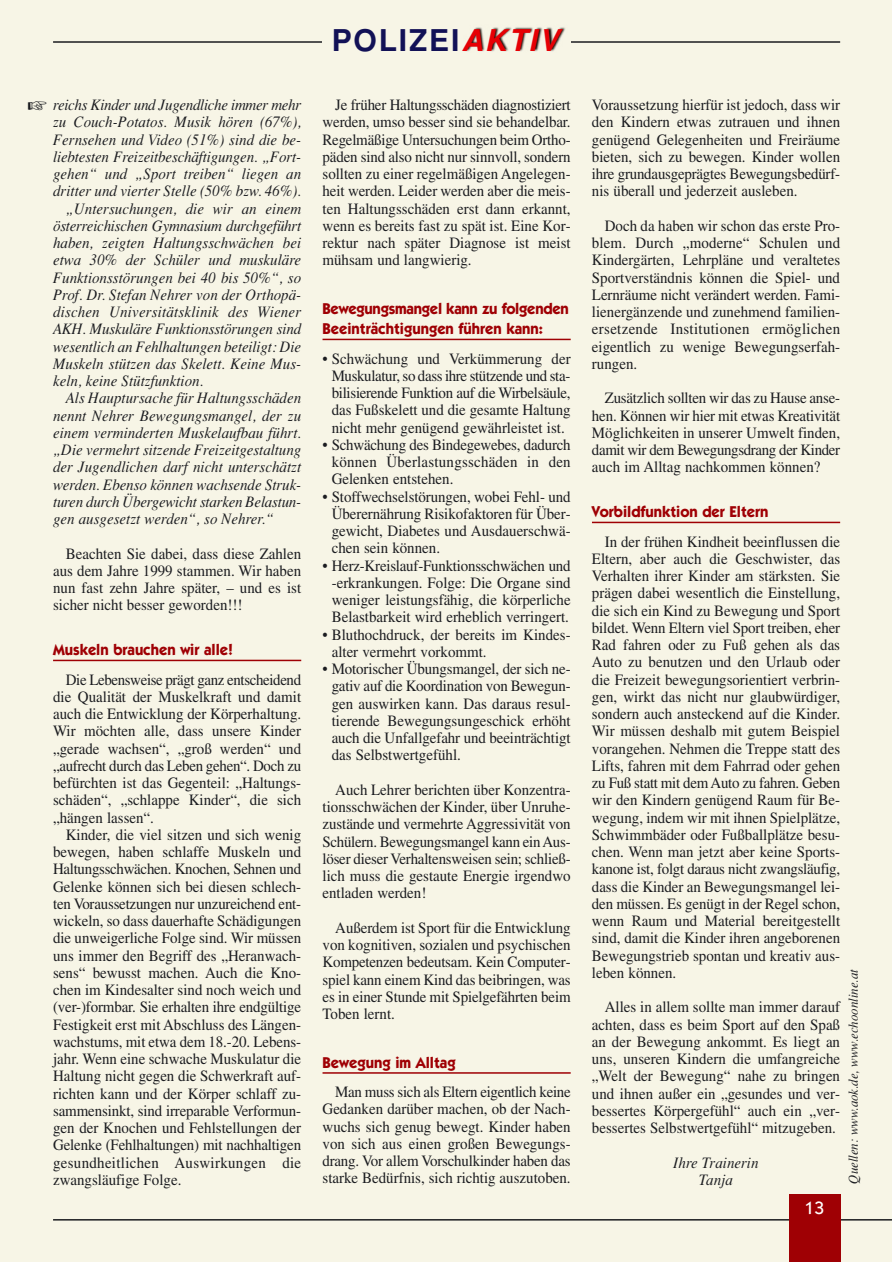
<style>
.page{position:relative;width:892px;height:1262px;background:#fff}
.page>*{position:absolute;margin:0;border:0;box-sizing:border-box;transform-origin:0 0}
.t1{font:700 30px "Helvetica";letter-spacing:.06em;color:#121156}
.t2{font:500 18px "Itc Kabel";color:#fff}
.t3{font:15.75px/17.2px "Times";color:#1b1c20;text-align:justify;scale:.95 1}
.t4{font:italic 15.75px/17.2px "Times";color:#1b1c20;text-align:center;scale:.95 1}
.t5{font:700 15.75px/20.4px "Itc Kabel";color:#9f0004;scale:.95 1}
.t6{font:italic 15.75px "Times";letter-spacing:-.02em;color:#1b1c20;scale:.95 1}
.t7{font:italic 13.5px "Times";color:#1b1c20;scale:.95 1}
.s1{font-style:italic;color:#e60004}
</style>
<div class="page">
<div style="left:0;top:0;width:891px;height:1262px;background:#f7f5e6"></div>
<svg style="left:28px;top:101px;width:19px;height:9px"></svg>
<p class="t6" style="left:53px;top:99px;width:263px">reichs Kinder und Jugendliche immer mehr</p>
<p class="t4" style="left:53px;top:115px;width:263px">zu Couch-Potatos. Musik hören (67%),</p>
<p class="t4" style="left:53px;top:132px;width:263px">Fernsehen und Video (51%) sind die be-</p>
<p class="t4" style="left:53px;top:149px;width:263px">liebtesten Freizeitbeschäftigungen. „Fort-</p>
<p class="t4" style="left:53px;top:167px;width:263px">gehen“ und „Sport treiben“ liegen an</p>
<p class="t4" style="left:53px;top:184px;width:263px">dritter und vierter Stelle (50% bzw. 46%).</p>
<p class="t4" style="left:66px;top:201px;width:249px">„Untersuchungen, die wir an einem</p>
<p class="t4" style="left:53px;top:218px;width:263px">österreichischen Gymnasium durchgeführt</p>
<p class="t4" style="left:53px;top:236px;width:263px">haben, zeigten Haltungsschwächen bei</p>
<p class="t4" style="left:53px;top:253px;width:263px">etwa 30% der Schüler und muskuläre</p>
<p class="t4" style="left:53px;top:270px;width:263px">Funktionsstörungen bei 40 bis 50%“, so</p>
<p class="t4" style="left:53px;top:287px;width:263px">Prof. Dr. Stefan Nehrer von der Orthopä-</p>
<p class="t4" style="left:53px;top:305px;width:263px">dischen Universitätsklinik des Wiener</p>
<p class="t4" style="left:53px;top:322px;width:263px">AKH. Muskuläre Funktionsstörungen sind</p>
<p class="t4" style="left:53px;top:339px;width:263px">wesentlich an Fehlhaltungen beteiligt: Die</p>
<p class="t4" style="left:53px;top:356px;width:263px">Muskeln stützen das Skelett. Keine Mus-</p>
<p class="t4" style="left:53px;top:374px;width:160px">keln, keine Stützfunktion.</p>
<p class="t4" style="left:66px;top:391px;width:249px">Als Hauptursache für Haltungsschäden</p>
<p class="t4" style="left:53px;top:408px;width:263px">nennt Nehrer Bewegungsmangel, der zu</p>
<p class="t4" style="left:53px;top:425px;width:263px">einem verminderten Muskelaufbau führt.</p>
<p class="t4" style="left:53px;top:443px;width:263px">„Die vermehrt sitzende Freizeitgestaltung</p>
<p class="t4" style="left:53px;top:460px;width:263px">der Jugendlichen darf nicht unterschätzt</p>
<p class="t4" style="left:53px;top:477px;width:263px">werden. Ebenso können wachsende Struk-</p>
<p class="t4" style="left:53px;top:494px;width:263px">turen durch Übergewicht starken Belastun-</p>
<p class="t4" style="left:53px;top:512px;width:234px">gen ausgesetzt werden“, so Nehrer.“</p>
<p class="t3" style="left:53px;top:546px;width:263px;text-indent:13px">Beachten Sie dabei, dass diese Zahlen aus dem Jahre 1999 stammen. Wir haben nun fast zehn Jahre später, – und es ist sicher nicht besser geworden!!!</p>
<p class="t5" style="left:53px;top:641px;width:191px">Muskeln brauchen wir alle!</p>
<p class="t3" style="left:53px;top:672px;width:263px;text-indent:13px">Die Lebensweise prägt ganz entscheidend die Qualität der Muskelkraft und damit auch die Entwicklung der Körperhaltung.<br>Wir möchten alle, dass unsere Kinder „gerade wachsen“, „groß werden“ und „aufrecht durch das Leben gehen“. Doch zu befürchten ist das Gegenteil: „Haltungs&shy;schäden“, „schlappe Kinder“, die sich „hängen lassen“.</p>
<p class="t3" style="left:53px;top:827px;width:263px;text-indent:13px">Kinder, die viel sitzen und sich wenig bewegen, haben schlaffe Muskeln und Haltungsschwächen. Knochen, Sehnen und Gelenke können sich bei diesen schlech&shy;ten Voraussetzungen nur unzureichend ent&shy;wickeln, so dass dauerhafte Schädigungen die unweigerliche Folge sind. Wir müssen uns immer den Begriff des „Heranwach&shy;sens“ bewusst machen. Auch die Kno&shy;chen im Kindesalter sind noch weich und (ver-)formbar. Sie erhalten ihre endgültige Festigkeit erst mit Abschluss des Längen&shy;wachstums, mit etwa dem 18.-20. Lebens&shy;jahr. Wenn eine schwache Muskulatur die Haltung nicht gegen die Schwerkraft auf&shy;richten kann und der Körper schlaff zu&shy;sammensinkt, sind irreparable Verformun&shy;gen der Knochen und Fehlstellungen der Gelenke (Fehlhaltungen) mit nachhaltigen gesundheitlichen Auswirkungen die zwangsläufige Folge.</p>
<h1 class="t1" style="left:332px;top:30px;width:228px">POLIZEI<span class="s1">AKTIV</span></h1>
<p class="t3" style="left:322px;top:98px;width:263px;text-indent:13px">Je früher Haltungsschäden diagnostiziert werden, umso besser sind sie behandelbar.<br>Regelmäßige Untersuchungen beim Ortho&shy;päden sind also nicht nur sinnvoll, sondern sollten zu einer regelmäßigen Angelegen&shy;heit werden. Leider werden aber die meis&shy;ten Haltungsschäden erst dann erkannt, wenn es bereits fast zu spät ist. Eine Kor&shy;rektur nach später Diagnose ist meist mühsam und langwierig.</p>
<p class="t5" style="left:322px;top:300px;width:261px">Bewegungsmangel kann zu folgenden<br>Beeinträchtigungen führen kann:</p>
<p class="t3" style="left:322px;top:351px;width:263px;text-align:center">• Schwächung und Verkümmerung der Muskulatur, so dass ihre stützende und sta&shy;bilisierende Funktion auf die Wirbelsäule, das Fußskelett und die gesamte Haltung nicht mehr genügend gewährleistet ist.</p>
<p class="t3" style="left:332px;top:437px;width:253px;text-indent:-9px">• Schwächung des Bindegewebes, dadurch können Überlastungsschäden in den Gelenken entstehen.</p>
<p class="t3" style="left:332px;top:489px;width:253px;text-indent:-9px">• Stoffwechselstörungen, wobei Fehl- und Überernährung Risikofaktoren für Über&shy;gewicht, Diabetes und Ausdauerschwä&shy;chen sein können.</p>
<p class="t3" style="left:322px;top:558px;width:263px;text-align:center">• Herz-Kreislauf-Funktionsschwächen und -erkrankungen. Folge: Die Organe sind weniger leistungsfähig, die körperliche Belastbarkeit wird erheblich verringert.</p>
<p class="t3" style="left:332px;top:627px;width:253px;text-indent:-9px">• Bluthochdruck, der bereits im Kindes&shy;alter vermehrt vorkommt.</p>
<p class="t3" style="left:332px;top:662px;width:253px;text-indent:-9px">• Motorischer Übungsmangel, der sich ne&shy;gativ auf die Koordination von Bewegun&shy;gen auswirken kann. Das daraus resul&shy;tierende Bewegungsungeschick erhöht auch die Unfallgefahr und beeinträchtigt das Selbstwertgefühl.</p>
<p class="t3" style="left:322px;top:782px;width:263px;text-indent:13px">Auch Lehrer berichten über Konzentra&shy;tionsschwächen der Kinder, über Unruhe&shy;zustände und vermehrte Aggressivität von Schülern. Bewegungsmangel kann ein Aus&shy;löser dieser Verhaltensweisen sein; schließ&shy;lich muss die gestaute Energie irgendwo entladen werden!</p>
<p class="t3" style="left:322px;top:920px;width:263px;text-indent:13px">Außerdem ist Sport für die Entwicklung von kognitiven, sozialen und psychischen Kompetenzen bedeutsam. Kein Computer&shy;spiel kann einem Kind das beibringen, was es in einer Stunde mit Spielgefährten beim Toben lernt.</p>
<p class="t5" style="left:322px;top:1054px;width:142px">Bewegung im Alltag</p>
<p class="t3" style="left:322px;top:1085px;width:263px;text-indent:13px">Man muss sich als Eltern eigentlich keine Gedanken darüber machen, ob der Nach&shy;wuchs sich genug bewegt. Kinder haben von sich aus einen großen Bewegungs&shy;drang. Vor allem Vorschulkinder haben das starke Bedürfnis, sich richtig auszutoben.</p>
<p class="t3" style="left:592px;top:98px;width:263px">Voraussetzung hierfür ist jedoch, dass wir den Kindern etwas zutrauen und ihnen genügend Gelegenheiten und Freiräume bieten, sich zu bewegen. Kinder wollen ihre grundausgeprägtes Bewegungsbedürf&shy;nis überall und jederzeit ausleben.</p>
<p class="t3" style="left:592px;top:218px;width:263px;text-indent:13px">Doch da haben wir schon das erste Pro&shy;blem. Durch „moderne“ Schulen und Kindergärten, Lehrpläne und veraltetes Sportverständnis können die Spiel- und Lernräume nicht verändert werden. Fami&shy;lienergänzende und zunehmend familien&shy;ersetzende Institutionen ermöglichen eigentlich zu wenige Bewegungserfah&shy;rungen.</p>
<p class="t3" style="left:592px;top:391px;width:263px;text-indent:13px">Zusätzlich sollten wir das zu Hause anse&shy;hen. Können wir hier mit etwas Kreativität Möglichkeiten in unserer Umwelt finden, damit wir dem Bewegungsdrang der Kinder auch im Alltag nachkommen können?</p>
<p class="t5" style="left:592px;top:503px;width:187px">Vorbildfunktion der Eltern</p>
<p class="t3" style="left:592px;top:534px;width:263px;text-indent:13px">In der frühen Kindheit beeinflussen die Eltern, aber auch die Geschwister, das Verhalten ihrer Kinder am stärksten. Sie prägen dabei wesentlich die Einstellung, die sich ein Kind zu Bewegung und Sport bildet. Wenn Eltern viel Sport treiben, eher Rad fahren oder zu Fuß gehen als das Auto zu benutzen und den Urlaub oder die Freizeit bewegungsorientiert verbrin&shy;gen, wirkt das nicht nur glaubwürdiger, sondern auch ansteckend auf die Kinder.<br>Wir müssen deshalb mit gutem Beispiel vorangehen. Nehmen die Treppe statt des Lifts, fahren mit dem Fahrrad oder gehen zu Fuß statt mit dem Auto zu fahren. Geben wir den Kindern genügend Raum für Be&shy;wegung, indem wir mit ihnen Spielplätze, Schwimmbäder oder Fußballplätze besu&shy;chen. Wenn man jetzt aber keine Sports&shy;kanone ist, folgt daraus nicht zwangsläufig, dass die Kinder an Bewegungsmangel lei&shy;den müssen. Es genügt in der Regel schon, wenn Raum und Material bereitgestellt sind, damit die Kinder ihren angeborenen Bewegungstrieb spontan und kreativ aus&shy;leben können.</p>
<p class="t3" style="left:592px;top:1000px;width:263px;text-indent:13px">Alles in allem sollte man immer darauf achten, dass es beim Sport auf den Spaß an der Bewegung ankommt. Es liegt an uns, unseren Kindern die umfangreiche „Welt der Bewegung“ nahe zu bringen und ihnen außer ein „gesundes und ver&shy;bessertes Körpergefühl“ auch ein „ver&shy;bessertes Selbstwertgefühl“ mitzugeben.</p>
<p class="t4" style="left:673px;top:1155px;width:91px">Ihre Trainerin<br>Tanja</p>
<p class="t7" style="left:848px;top:1184px;width:227px;rotate:-90deg">Quellen: www.aok.de, www.echoonline.at</p>
<p class="t2" style="left:804px;top:1201px;width:22px">13</p>
</div>
